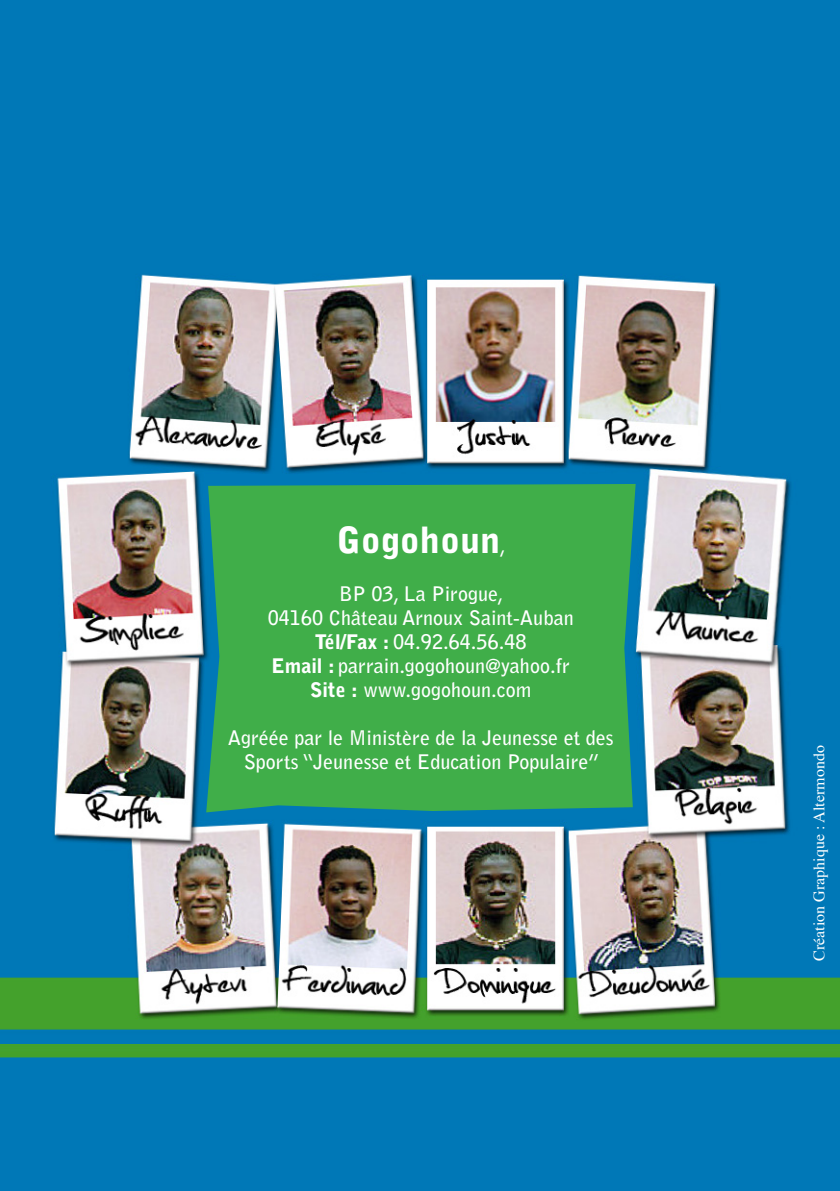
<style>
.page{position:relative;width:840px;height:1191px;background:#fff}
.page>*{position:absolute;margin:0;border:0;box-sizing:border-box;transform-origin:0 0}
.t1{font:900 36px "Bell Gothic Std";color:#fff}
.t2{font:700 20px/24px "Bell Gothic Std";color:#fff;text-align:center}
.t3{font:16px "Times";color:#fff}
.s1{font-weight:700;font-size:20px}
.s2{font-weight:900}
</style>
<div class="page">
<img style="left:0;top:0;width:839px;height:1191px">
<div style="left:206px;top:484px;width:429px;height:328px;background:#40ae49"></div>
<p class="t1" style="left:337px;top:519px;width:170px">Gogohoun<span class="s1">,</span></p>
<p class="t2" style="left:339px;top:582px;width:165px">BP 03, La Pirogue,</p>
<p class="t2" style="left:267px;top:606px;width:307px">04160 Château Arnoux Saint-Auban</p>
<p class="t2" style="left:314px;top:630px;width:213px"><span class="s2">Tél/Fax :</span> 04.92.64.56.48</p>
<p class="t2" style="left:271px;top:654px;width:300px"><span class="s2">Email :</span> parrain.gogohoun@yahoo.fr</p>
<p class="t2" style="left:310px;top:678px;width:222px"><span class="s2">Site :</span> www.gogohoun.com</p>
<p class="t2" style="left:227px;top:726px;width:387px">Agréée par le Ministère de la Jeunesse et des<br>Sports “Jeunesse et Education Populaire”</p>
<p class="t3" style="left:803px;top:960px;width:217px;rotate:-90deg">Création Graphique : Altermondo</p>
</div>
